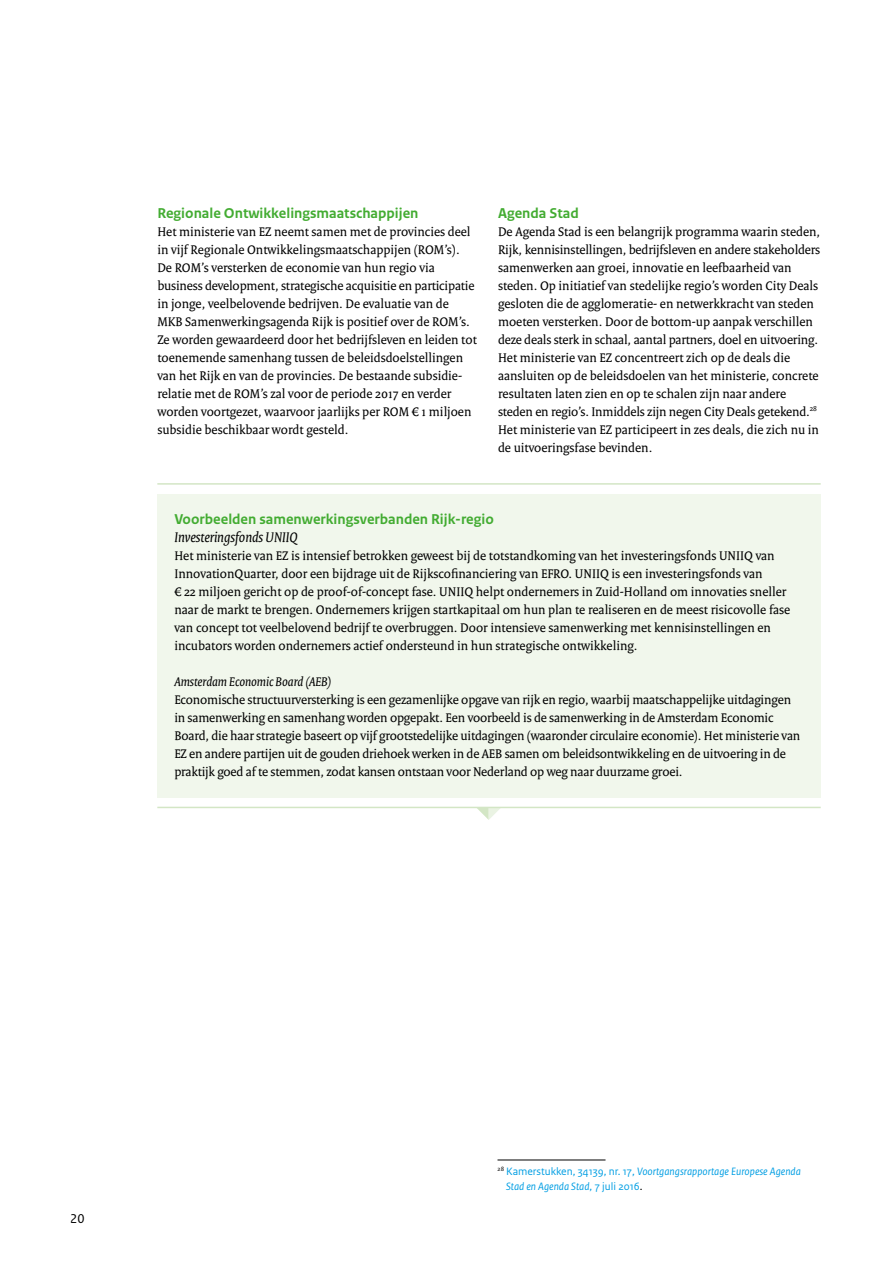
<style>
.page{position:relative;width:893px;height:1263px;background:#fff}
.page>*{position:absolute;margin:0;border:0;box-sizing:border-box;transform-origin:0 0}
._05_RO_Alineakop_San{font:700 15px/18px "Rijksoverheid Sans Text";color:#43ac32}
._10_RO_Broodtekst_Se{font:13.5px/18px "Rijksoverheid Serif";color:#000}
._05_RO_Alineakop_San-2{font:13.5px/18px "Rijksoverheid Serif";color:#000}
._10_RO_Broodtekst_Se-2{font:13.5px "Rijksoverheid Sans Text";color:#000}
._14_RO_Voetnoot{font:italic 11.25px/15px "Rijksoverheid Sans Text";color:#009ee3}
.s1{font-family:"Rijksoverheid Serif";font-weight:400;font-style:italic;color:#000}
.s2{font-style:italic}
.s3{font-style:normal}
.s4{font-style:normal;color:#000}
</style>
<div class="page">
<svg style="left:477px;top:808px;width:24px;height:12px"></svg>
<div style="left:157px;top:494px;width:664px;height:303px;background:#f1f7ec"></div>
<hr style="left:157px;top:483px;width:664px;height:2px;background:#d3e6c5">
<hr style="left:157px;top:807px;width:664px;height:1px;background:#d3e6c5">
<hr style="left:497px;top:1159px;width:108px;height:1px;background:#000">
<p class="_05_RO_Alineakop_San" style="left:157px;top:204px;width:263px">Regionale Ontwikkelingsmaatschappijen</p>
<p class="_10_RO_Broodtekst_Se" style="left:157px;top:222px;width:321px">Het ministerie van EZ neemt samen met de provincies deel in vijf Regionale Ontwikkelingsmaatschappijen (ROM’s).<br>De ROM’s versterken de economie van hun regio via business development, strategische acquisitie en participatie in jonge, veelbelovende bedrijven. De evaluatie van de MKB Samenwerkingsagenda Rijk is positief over de ROM’s.<br>Ze worden gewaardeerd door het bedrijfsleven en leiden tot toenemende samenhang tussen de beleidsdoelstellingen van het Rijk en van de provincies. De bestaande subsidie&shy;relatie met de ROM’s zal voor de periode 2017 en verder worden voortgezet, waarvoor jaarlijks per ROM € 1 miljoen subsidie beschikbaar wordt gesteld.</p>
<p class="_05_RO_Alineakop_San" style="left:498px;top:204px;width:82px">Agenda Stad</p>
<p class="_10_RO_Broodtekst_Se" style="left:498px;top:222px;width:324px">De Agenda Stad is een belangrijk programma waarin steden, Rijk, kennisinstellingen, bedrijfsleven en andere stakeholders samenwerken aan groei, innovatie en leefbaarheid van steden. Op initiatief van stedelijke regio’s worden City Deals gesloten die de agglomeratie- en netwerkkracht van steden moeten versterken. Door de bottom-up aanpak verschillen deze deals sterk in schaal, aantal partners, doel en uitvoering.<br>Het ministerie van EZ concentreert zich op de deals die aansluiten op de beleidsdoelen van het ministerie, concrete resultaten laten zien en op te schalen zijn naar andere steden en regio’s. Inmiddels zijn negen City Deals getekend.<sup>28<br></sup>Het ministerie van EZ participeert in zes deals, die zich nu in de uitvoeringsfase bevinden.</p>
<p class="_05_RO_Alineakop_San" style="left:174px;top:510px;width:321px">Voorbeelden samenwerkingsverbanden Rijk-regio<br><span class="s1">Investeringsfonds UNIIQ</span></p>
<p class="_05_RO_Alineakop_San-2" style="left:174px;top:546px;width:617px">Het ministerie van EZ is intensief betrokken geweest bij de totstandkoming van het investeringsfonds UNIIQ van InnovationQuarter, door een bijdrage uit de Rijkscofinanciering van EFRO. UNIIQ is een investeringsfonds van<br>€ 22 miljoen gericht op de proof-of-concept fase. UNIIQ helpt ondernemers in Zuid-Holland om innovaties sneller naar de markt te brengen. Ondernemers krijgen startkapitaal om hun plan te realiseren en de meest risicovolle fase van concept tot veelbelovend bedrijf te overbruggen. Door intensieve samenwerking met kennisinstellingen en incubators worden ondernemers actief ondersteund in hun strategische ontwikkeling.</p>
<p class="_05_RO_Alineakop_San-2" style="left:174px;top:672px;width:627px"><span class="s2">Amsterdam Economic Board (AEB)<br></span>Economische structuurversterking is een gezamenlijke opgave van rijk en regio, waarbij maatschappelijke uitdagingen in samenwerking en samenhang worden opgepakt. Een voorbeeld is de samenwerking in de Amsterdam Economic Board, die haar strategie baseert op vijf grootstedelijke uitdagingen (waaronder circulaire economie). Het ministerie van EZ en andere partijen uit de gouden driehoek werken in de AEB samen om beleidsontwikkeling en de uitvoering in de praktijk goed af te stemmen, zodat kansen ontstaan voor Nederland op weg naar duurzame groei.</p>
<p class="_10_RO_Broodtekst_Se-2" style="left:70px;top:1211px;width:16px">20</p>
<p class="_14_RO_Voetnoot" style="left:506px;top:1164px;width:296px;text-indent:-9px"><sup>28</sup> <span class="s3">Kamerstukken, 34139, nr. 17,</span> Voortgangsrapportage Europese Agenda<br>Stad en Agenda Stad<span class="s3">, 7 juli 2016</span><span class="s4">.</span></p>
</div>
